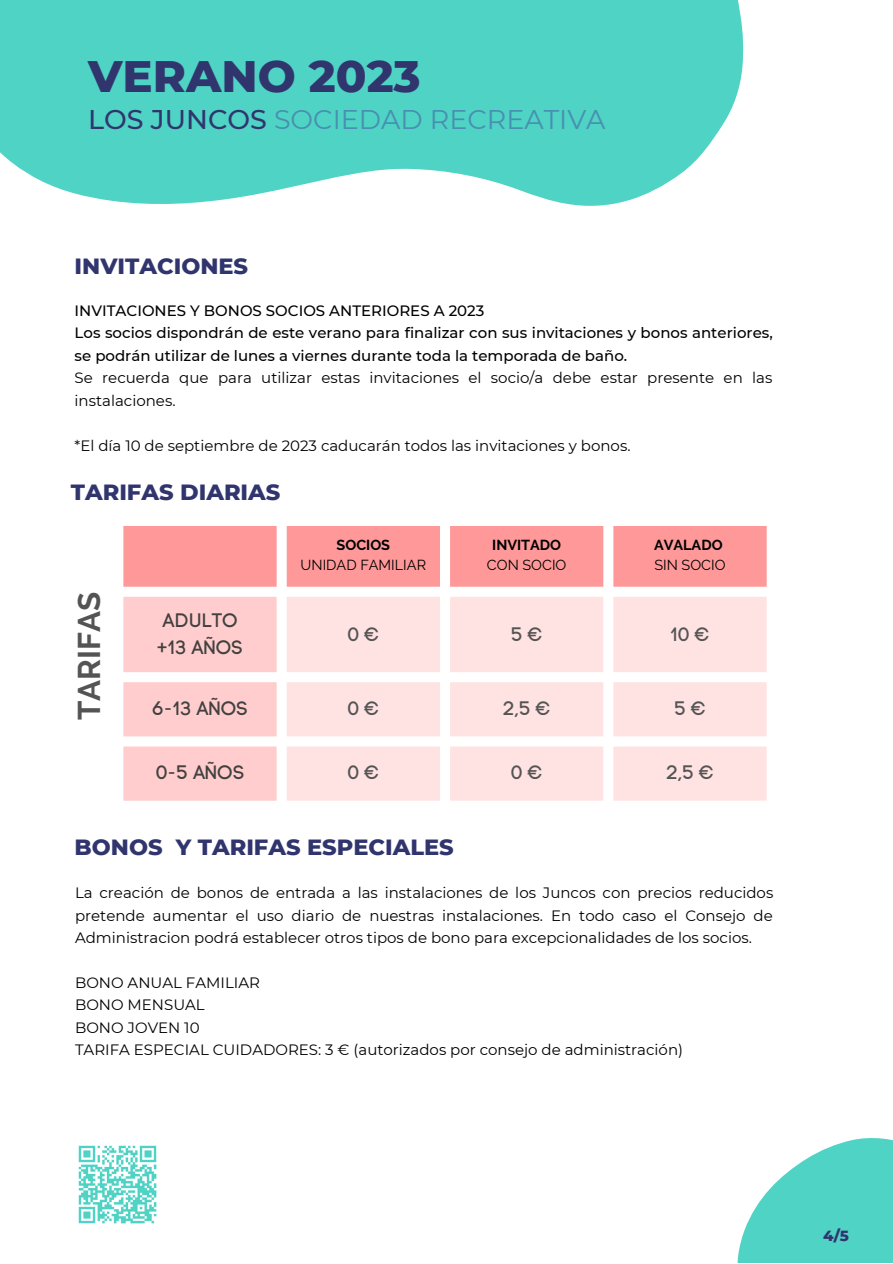
<style>
.page{position:relative;width:893px;height:1264px;background:#fff}
.page>*{position:absolute;margin:0;border:0;box-sizing:border-box;transform-origin:0 0}
.t1{font:800 45px "Montserrat";color:#31356e}
.t2{font:700 31.2px "Raleway";color:#545454}
.t3{font:27px "Montserrat";color:#488fb1}
.t4{font:800 22.5px "Montserrat";color:#31356e}
.t5{font:19.35px "Code Pro Normal LC";color:#424040}
.t6{font:19.35px "Code Pro Normal LC";color:#545454}
.t7{font:15px/22.5px "Montserrat";color:#000}
.t8{font:500 15px/22.5px "Montserrat";color:#000}
.t9{font:800 15px "Montserrat";color:#31356e}
.t10{font:14.4px "Raleway";color:#000}
.t11{font:700 14.4px "Raleway";color:#000}
.s1{font-weight:500;color:#31356e}
</style>
<div class="page">
<svg style="left:0;top:0;width:744px;height:206px;background:#62d7ca"></svg>
<svg style="left:737px;top:1138px;width:155px;height:124px;fill:#4fd3c4"></svg>
<div style="left:123px;top:526px;width:643px;height:60px;background:#f99"></div>
<svg style="left:123px;top:597px;width:153px;height:203px;background:#ffd2d2"></svg>
<svg style="left:287px;top:597px;width:479px;height:203px;background:#ffe6e6"></svg>
<img style="left:78px;top:1145px;width:79px;height:79px">
<p class="t1" style="left:88px;top:49px;width:334px">VERANO 2023</p>
<p class="t3" style="left:88px;top:102px;width:519px"><span class="s1">LOS JUNCOS</span> SOCIEDAD RECREATIVA</p>
<p class="t4" style="left:75px;top:252px;width:175px">INVITACIONES</p>
<p class="t8" style="left:75px;top:299px;width:411px">INVITACIONES Y BONOS SOCIOS ANTERIORES A 2023</p>
<p class="t8" style="left:75px;top:321px;width:699px">Los socios dispondrán de este verano para finalizar con sus invitaciones y bonos anteriores, se podrán utilizar de lunes a viernes durante toda la temporada de baño.</p>
<p class="t7" style="left:75px;top:366px;width:699px">Se recuerda que para utilizar estas invitaciones el socio/a debe estar presente en las instalaciones.</p>
<p class="t7" style="left:75px;top:434px;width:557px">*El día 10 de septiembre de 2023 caducarán todos las invitaciones y bonos.</p>
<p class="t4" style="left:71px;top:478px;width:211px">TARIFAS DIARIAS</p>
<p class="t11" style="left:336px;top:536px;width:55px">SOCIOS</p>
<p class="t10" style="left:300px;top:556px;width:127px">UNIDAD FAMILIAR</p>
<p class="t11" style="left:492px;top:536px;width:70px">INVITADO</p>
<p class="t10" style="left:487px;top:556px;width:81px">CON SOCIO</p>
<p class="t11" style="left:654px;top:536px;width:70px">AVALADO</p>
<p class="t10" style="left:654px;top:556px;width:73px">SIN SOCIO</p>
<p class="t2" style="left:71px;top:720px;width:130px;rotate:-90deg">TARIFAS</p>
<p class="t5" style="left:162px;top:608px;width:77px">ADULTO</p>
<p class="t5" style="left:157px;top:635px;width:87px">+13 AÑOS</p>
<p class="t6" style="left:347px;top:622px;width:33px">0€</p>
<p class="t6" style="left:511px;top:622px;width:33px">5€</p>
<p class="t6" style="left:670px;top:622px;width:41px">10 €</p>
<p class="t5" style="left:152px;top:696px;width:97px">6-13 AÑOS</p>
<p class="t6" style="left:347px;top:696px;width:33px">0€</p>
<p class="t6" style="left:503px;top:696px;width:49px">2,5 €</p>
<p class="t6" style="left:674px;top:696px;width:33px">5€</p>
<p class="t5" style="left:156px;top:760px;width:90px">0-5 AÑOS</p>
<p class="t6" style="left:347px;top:760px;width:33px">0€</p>
<p class="t6" style="left:511px;top:760px;width:33px">0€</p>
<p class="t6" style="left:666px;top:760px;width:49px">2,5 €</p>
<p class="t4" style="left:75px;top:832px;width:380px">BONOS Y TARIFAS ESPECIALES</p>
<p class="t7" style="left:75px;top:881px;width:699px;text-align:justify">La creación de bonos de entrada a las instalaciones de los Juncos con precios reducidos pretende aumentar el uso diario de nuestras instalaciones. En todo caso el Consejo de Administracion podrá establecer otros tipos de bono para excepcionalidades de los socios.</p>
<p class="t7" style="left:75px;top:971px;width:186px">BONO ANUAL FAMILIAR</p>
<p class="t7" style="left:75px;top:993px;width:131px">BONO MENSUAL</p>
<p class="t7" style="left:75px;top:1016px;width:126px">BONO JOVEN 10</p>
<p class="t7" style="left:75px;top:1038px;width:609px">TARIFA ESPECIAL CUIDADORES: 3 € (autorizados por consejo de administración)</p>
<p class="t9" style="left:823px;top:1225px;width:27px">4/5</p>
</div>
